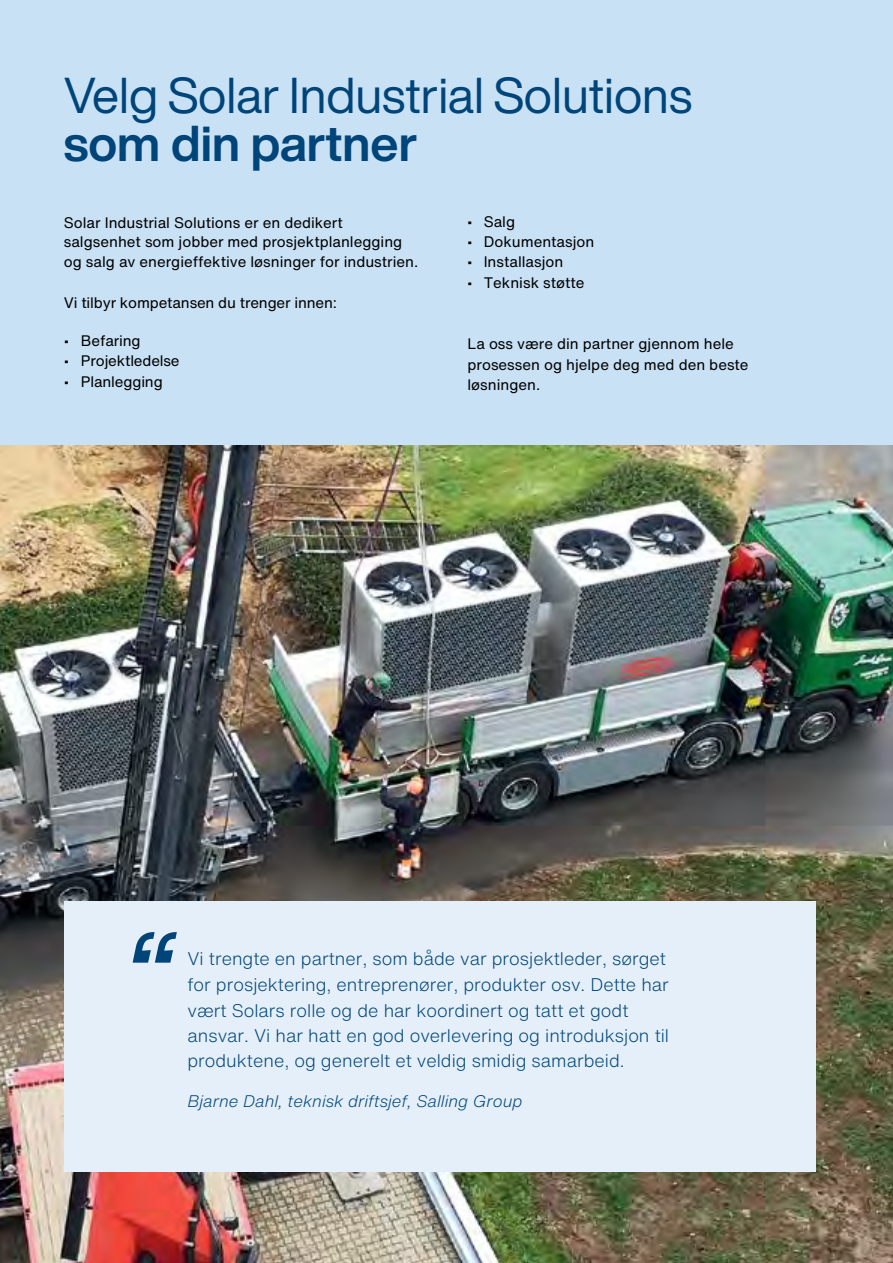
<style>
.page{position:relative;width:893px;height:1263px;background:#fff}
.page>*{position:absolute;margin:0;border:0;box-sizing:border-box;transform-origin:0 0}
.t1{font:italic 125.7px "Helvetica Now Text";color:#004579}
.t2{font:49.5px "Helvetica Now Display";color:#004579}
.t3{font:700 49.5px "Helvetica Now Display";color:#004579}
.t4{font:300 18px/25.5px "Helvetica Now Text";color:#004579}
.t5{font:italic 300 16.5px "Helvetica Now Text";color:#004579}
.t6{font:15px/19.4px "Helvetica Now Text";color:#000}
</style>
<div class="page">
<img style="left:0;top:444px;width:893px;height:819px">
<div style="left:0;top:0;width:893px;height:444px;background:#c9e1f5"></div>
<div style="left:64px;top:901px;width:752px;height:271px;background:#e4eff9"></div>
<h2 class="t2" style="left:64px;top:61px;width:630px">Velg Solar Industrial Solutions</h2>
<h2 class="t3" style="left:64px;top:110px;width:355px">som din partner</h2>
<p class="t6" style="left:64px;top:213px;width:356px">Solar Industrial Solutions er en dedikert salgsenhet som jobber med prosjektplanlegging og salg av energieffektive løsninger for industrien.</p>
<p class="t6" style="left:64px;top:293px;width:275px">Vi tilbyr kompetansen du trenger innen:</p>
<p class="t6" style="left:64px;top:331px;width:78px">• Befaring</p>
<p class="t6" style="left:64px;top:351px;width:117px">• Projektledelse</p>
<p class="t6" style="left:64px;top:371px;width:100px">• Planlegging</p>
<p class="t6" style="left:467px;top:211px;width:49px">• Salg</p>
<p class="t6" style="left:467px;top:232px;width:129px">• Dokumentasjon</p>
<p class="t6" style="left:467px;top:252px;width:98px">• Installasjon</p>
<p class="t6" style="left:467px;top:272px;width:119px">• Teknisk støtte</p>
<p class="t6" style="left:467px;top:334px;width:283px;line-height:20.2px">La oss være din partner gjennom hele prosessen og hjelpe deg med den beste løsningen.</p>
<h1 class="t1" style="left:115px;top:880px;width:63px">“</h1>
<p class="t4" style="left:187px;top:946px;width:483px">Vi trengte en partner, som både var prosjektleder, sørget for prosjektering, entreprenører, produkter osv. Dette har vært Solars rolle og de har koordinert og tatt et godt ansvar. Vi har hatt en god overlevering og introduksjon til produktene, og generelt et veldig smidig samarbeid.</p>
<p class="t5" style="left:187px;top:1089px;width:336px">Bjarne Dahl, teknisk driftsjef, Salling Group</p>
</div>
